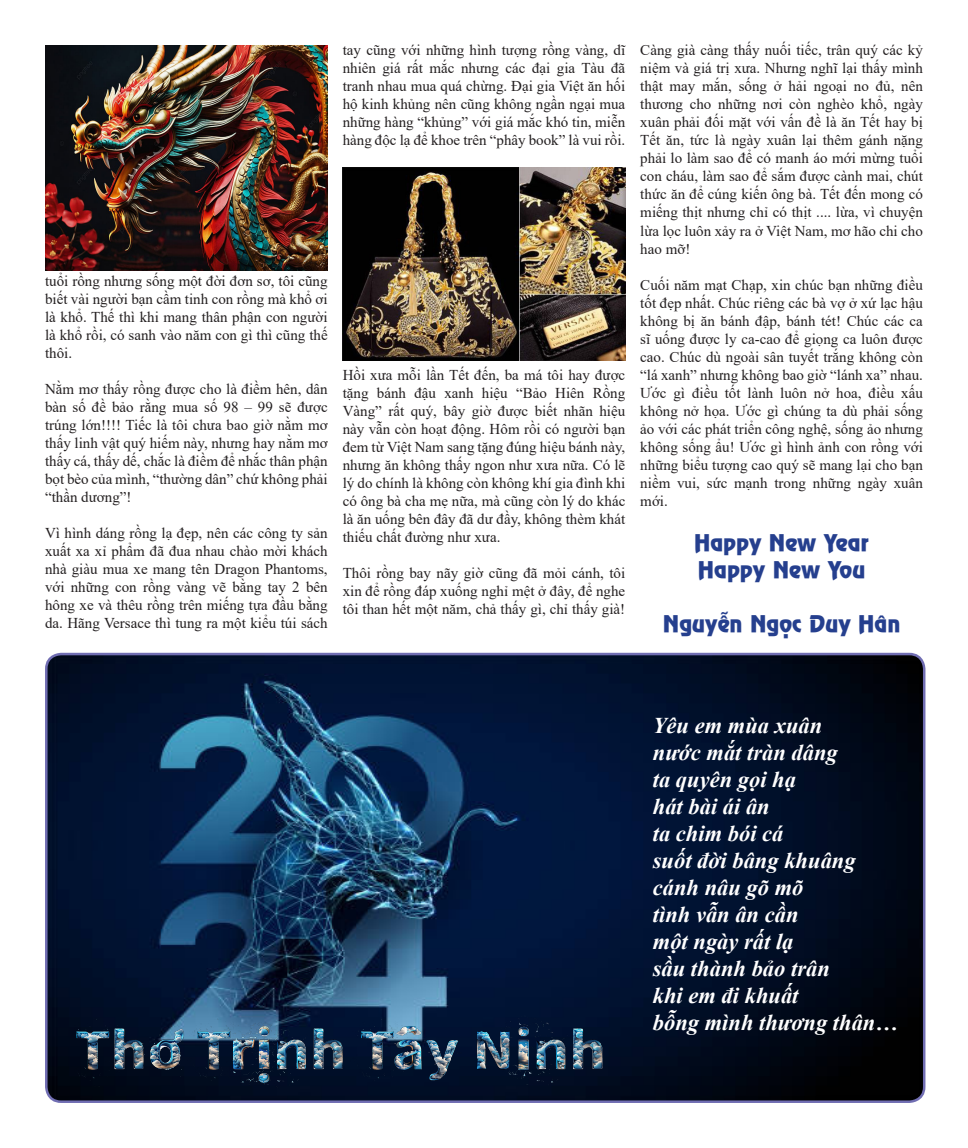
<style>
.page{position:relative;width:968px;height:1148px;background:#fff}
.page>*{position:absolute;margin:0;border:0;box-sizing:border-box;transform-origin:0 0}
.Tho_Text_2-Amazone{font:italic 700 22.5px "Times New Roman";color:#fff}
.Tho_Text_2-Amazone-2{font:22.5px "UVN Nguyen Du";color:#253f8e}
.Tho_Text_2-Amazone-3{font:15px/18px "Times New Roman";color:#231f20;text-align:justify}
</style>
<div class="page">
<img style="left:46px;top:655px;width:878px;height:446px">
<img style="left:45px;top:45px;width:283px;height:225px">
<img style="left:342px;top:167px;width:283px;height:193px">
<img style="left:75px;top:1015px;width:531px;height:77px">
<p class="Tho_Text_2-Amazone-3" style="left:45px;top:272px;width:284px">tuổi rồng nhưng sống một đời đơn sơ, tôi cũng biết vài người bạn cầm tinh con rồng mà khổ ơi là khổ. Thế thì khi mang thân phận con người là khổ rồi, có sanh vào năm con gì thì cũng thế thôi.</p>
<p class="Tho_Text_2-Amazone-3" style="left:45px;top:380px;width:284px">Nằm mơ thấy rồng được cho là điềm hên, dân bàn số đề bảo rằng mua số 98 – 99 sẽ được trúng lớn!!!! Tiếc là tôi chưa bao giờ nằm mơ thấy linh vật quý hiếm này, nhưng hay nằm mơ thấy cá, thấy dế, chắc là điềm để nhắc thân phận bọt bèo của mình, “thường dân” chứ không phải “thần dương”!</p>
<p class="Tho_Text_2-Amazone-3" style="left:45px;top:524px;width:284px">Vì hình dáng rồng lạ đẹp, nên các công ty sản xuất xa xỉ phẩm đã đua nhau chào mời khách nhà giàu mua xe mang tên Dragon Phantoms, với những con rồng vàng vẽ bằng tay 2 bên hông xe và thêu rồng trên miếng tựa đầu bằng da. Hãng Versace thì tung ra một kiểu túi sách</p>
<p class="Tho_Text_2-Amazone-3" style="left:342px;top:41px;width:284px">tay cũng với những hình tượng rồng vàng, dĩ nhiên giá rất mắc nhưng các đại gia Tàu đã tranh nhau mua quá chừng. Đại gia Việt ăn hối hộ kinh khủng nên cũng không ngần ngại mua những hàng “khủng” với giá mắc khó tin, miễn hàng độc lạ để khoe trên “phây book” là vui rồi.</p>
<p class="Tho_Text_2-Amazone-3" style="left:342px;top:365px;width:284px">Hồi xưa mỗi lần Tết đến, ba má tôi hay được tặng bánh đậu xanh hiệu “Bảo Hiên Rồng Vàng” rất quý, bây giờ được biết nhãn hiệu này vẫn còn hoạt động. Hôm rồi có người bạn đem từ Việt Nam sang tặng đúng hiệu bánh này, nhưng ăn không thấy ngon như xưa nữa. Có lẽ lý do chính là không còn không khí gia đình khi có ông bà cha mẹ nữa, mà cũng còn lý do khác là ăn uống bên đây đã dư đầy, không thèm khát thiếu chất đường như xưa.</p>
<p class="Tho_Text_2-Amazone-3" style="left:342px;top:563px;width:284px">Thôi rồng bay nãy giờ cũng đã mỏi cánh, tôi xin để rồng đáp xuống nghỉ mệt ở đây, để nghe tôi than hết một năm, chả thấy gì, chỉ thấy già!</p>
<p class="Tho_Text_2-Amazone-3" style="left:640px;top:41px;width:284px">Càng già càng thấy nuối tiếc, trân quý các kỷ niệm và giá trị xưa. Nhưng nghĩ lại thấy mình thật may mắn, sống ở hải ngoại no đủ, nên thương cho những nơi còn nghèo khổ, ngày xuân phải đối mặt với vấn đề là ăn Tết hay bị Tết ăn, tức là ngày xuân lại thêm gánh nặng phải lo làm sao để có manh áo mới mừng tuổi con cháu, làm sao để sắm được cành mai, chút thức ăn để cúng kiến ông bà. Tết đến mong có miếng thịt nhưng chỉ có thịt .... lừa, vì chuyện lừa lọc luôn xảy ra ở Việt Nam, mơ hão chi cho hao mỡ!</p>
<p class="Tho_Text_2-Amazone-3" style="left:640px;top:275px;width:284px">Cuối năm mạt Chạp, xin chúc bạn những điều tốt đẹp nhất. Chúc riêng các bà vợ ở xứ lạc hậu không bị ăn bánh đập, bánh tét! Chúc các ca sĩ uống được ly ca-cao để giọng ca luôn được cao. Chúc dù ngoài sân tuyết trắng không còn “lá xanh” nhưng không bao giờ “lánh xa” nhau.<br>Ước gì điều tốt lành luôn nở hoa, điều xấu không nở họa. Ước gì chúng ta dù phải sống ảo với các phát triển công nghệ, sống ảo nhưng không sống ẩu! Ước gì hình ảnh con rồng với những biểu tượng cao quý sẽ mang lại cho bạn niềm vui, sức mạnh trong những ngày xuân mới.</p>
<p class="Tho_Text_2-Amazone-2" style="left:694px;top:525px;width:176px">Happy New Year</p>
<p class="Tho_Text_2-Amazone-2" style="left:698px;top:552px;width:169px">Happy New You</p>
<p class="Tho_Text_2-Amazone-2" style="left:663px;top:606px;width:239px">Nguyễn Ngọc Duy Hân</p>
<p class="Tho_Text_2-Amazone" style="left:652px;top:709px;width:171px">Yêu em mùa xuân</p>
<p class="Tho_Text_2-Amazone" style="left:652px;top:736px;width:186px">nước mắt tràn dâng</p>
<p class="Tho_Text_2-Amazone" style="left:652px;top:763px;width:145px">ta quyên gọi hạ</p>
<p class="Tho_Text_2-Amazone" style="left:652px;top:790px;width:118px">hát bài ái ân</p>
<p class="Tho_Text_2-Amazone" style="left:652px;top:817px;width:132px">ta chim bói cá</p>
<p class="Tho_Text_2-Amazone" style="left:652px;top:844px;width:204px">suốt đời bâng khuâng</p>
<p class="Tho_Text_2-Amazone" style="left:652px;top:871px;width:152px">cánh nâu gõ mõ</p>
<p class="Tho_Text_2-Amazone" style="left:652px;top:898px;width:147px">tình vẫn ân cần</p>
<p class="Tho_Text_2-Amazone" style="left:652px;top:925px;width:142px">một ngày rất lạ</p>
<p class="Tho_Text_2-Amazone" style="left:652px;top:952px;width:178px">sầu thành bảo trân</p>
<p class="Tho_Text_2-Amazone" style="left:652px;top:979px;width:147px">khi em đi khuất</p>
<p class="Tho_Text_2-Amazone" style="left:652px;top:1006px;width:247px">bỗng mình thương thân…</p>
</div>
